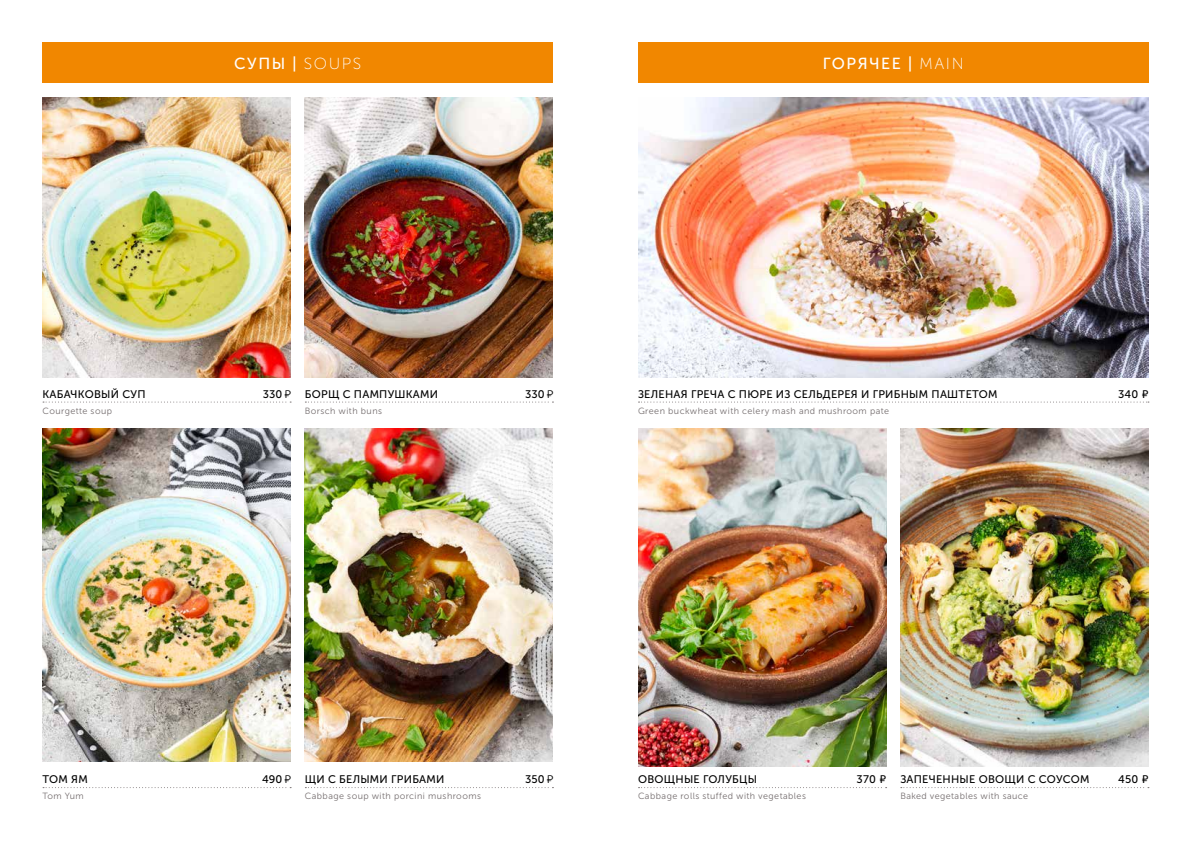
<style>
.page{position:relative;width:1191px;height:842px;background:#fff}
.page>*{position:absolute;margin:0;border:0;box-sizing:border-box;transform-origin:0 0}
.t1{font:16px "Museo Sans Cyrl 500";letter-spacing:.1em;color:#fff}
.t2{font:11px "Museo Sans Cyrl 500";letter-spacing:.025em;color:#000}
.t3{font:9px "Museo Sans Cyrl 300";letter-spacing:.05em;color:#756e6f}
.s1{font-family:"Museo Sans Cyrl 100"}
.s2{font-family:"PT Rouble Sans"}
</style>
<div class="page">
<div style="left:43px;top:43px;width:510px;height:40px;background:#f18700"></div>
<img style="left:43px;top:428px;width:248px;height:334px">
<img style="left:43px;top:97px;width:248px;height:281px">
<img style="left:305px;top:97px;width:248px;height:281px">
<img style="left:305px;top:428px;width:248px;height:334px">
<div style="left:638px;top:43px;width:510px;height:40px;background:#f18700"></div>
<img style="left:638px;top:97px;width:510px;height:281px">
<img style="left:900px;top:428px;width:248px;height:338px">
<img style="left:638px;top:428px;width:248px;height:338px">
<svg style="left:638px;top:402px;width:511px;height:1px"></svg>
<svg style="left:638px;top:787px;width:248px;height:1px"></svg>
<svg style="left:900px;top:787px;width:249px;height:1px"></svg>
<svg style="left:43px;top:402px;width:248px;height:1px"></svg>
<svg style="left:305px;top:402px;width:248px;height:1px"></svg>
<svg style="left:43px;top:787px;width:248px;height:1px"></svg>
<svg style="left:305px;top:787px;width:248px;height:1px"></svg>
<h1 class="t1" style="left:234px;top:54px;width:129px">СУПЫ | <span class="s1">SOUPS</span></h1>
<h1 class="t1" style="left:823px;top:54px;width:142px">ГОРЯЧЕЕ | <span class="s1">MAIN</span></h1>
<p class="t2" style="left:43px;top:388px;width:104px">КАБАЧКОВЫЙ СУП</p>
<p class="t2" style="left:263px;top:388px;width:29px">330 <span class="s2">:</span></p>
<p class="t3" style="left:43px;top:406px;width:71px">Courgette soup</p>
<p class="t2" style="left:305px;top:388px;width:135px">БОРЩ С ПАМПУШКАМИ</p>
<p class="t2" style="left:525px;top:388px;width:29px">330 <span class="s2">:</span></p>
<p class="t3" style="left:305px;top:406px;width:79px">Borsch with buns</p>
<p class="t2" style="left:638px;top:388px;width:361px">ЗЕЛЕНАЯ ГРЕЧА С ПЮРЕ ИЗ СЕЛЬДЕРЕЯ И ГРИБНЫМ ПАШТЕТОМ</p>
<p class="t2" style="left:1118px;top:388px;width:32px">340 ¤</p>
<p class="t3" style="left:638px;top:406px;width:253px">Green buckwheat with celery mash and mushroom pate</p>
<p class="t2" style="left:43px;top:774px;width:47px">ТОМ ЯМ</p>
<p class="t2" style="left:262px;top:774px;width:30px">490 <span class="s2">:</span></p>
<p class="t3" style="left:43px;top:791px;width:43px">Tom Yum</p>
<p class="t2" style="left:305px;top:774px;width:141px">ЩИ С БЕЛЫМИ ГРИБАМИ</p>
<p class="t2" style="left:525px;top:774px;width:29px">350 <span class="s2">:</span></p>
<p class="t3" style="left:305px;top:791px;width:178px">Cabbage soup with porcini mushrooms</p>
<p class="t2" style="left:638px;top:774px;width:120px">ОВОЩНЫЕ ГОЛУБЦЫ</p>
<p class="t2" style="left:856px;top:774px;width:31px">370 ¤</p>
<p class="t3" style="left:638px;top:791px;width:169px">Cabbage rolls stuffed with vegetables</p>
<p class="t2" style="left:900px;top:774px;width:190px">ЗАПЕЧЕННЫЕ ОВОЩИ С СОУСОМ</p>
<p class="t2" style="left:1118px;top:774px;width:32px">450 ¤</p>
<p class="t3" style="left:900px;top:791px;width:129px">Baked vegetables with sauce</p>
</div>
